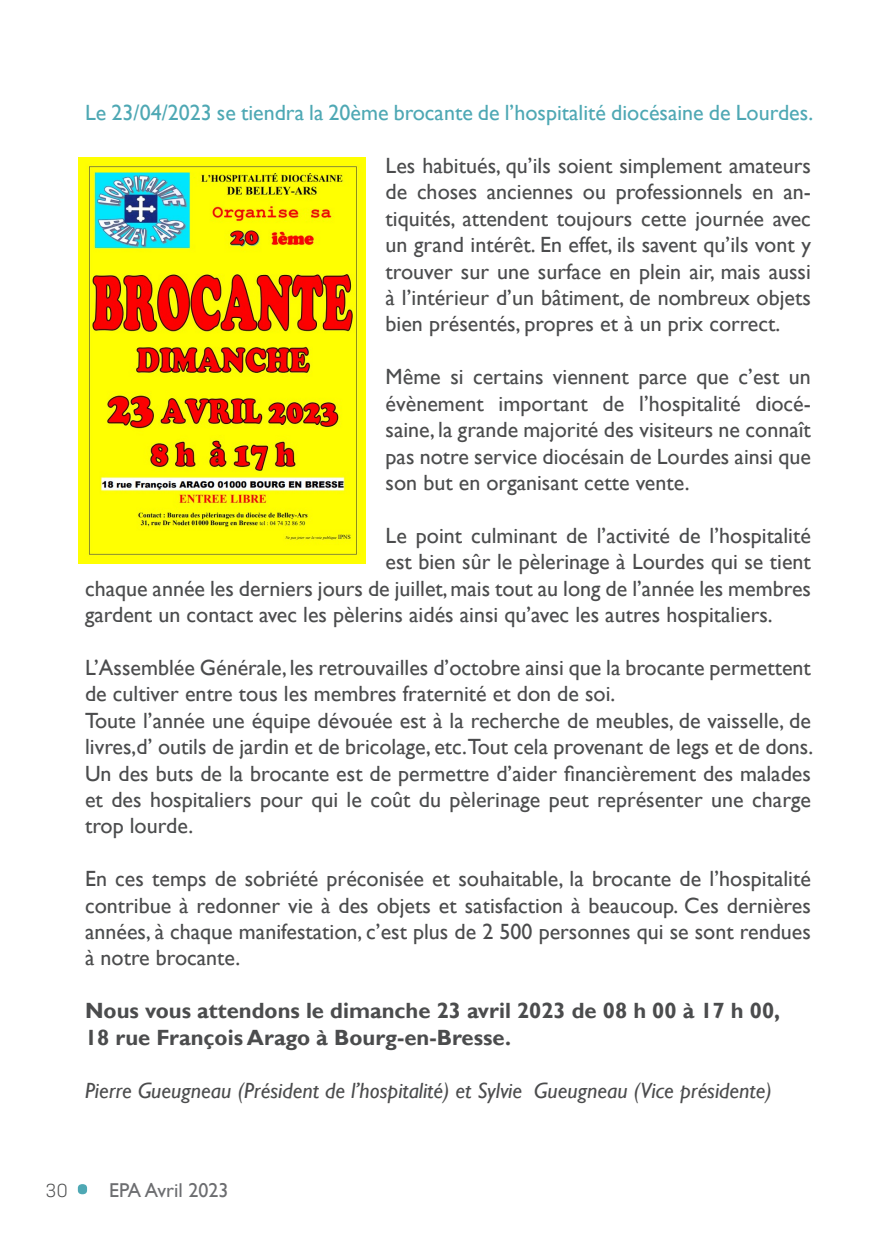
<style>
.page{position:relative;width:896px;height:1248px;background:#fff}
.page>*{position:absolute;margin:0;border:0;box-sizing:border-box;transform-origin:0 0}
.t1{font:22px/26.4px "Gill Sans";color:#4b4c4d;text-align:justify}
.t2{font:700 22px/26.4px "Gill Sans";color:#4b4c4d}
.t3{font:italic 22px "Gill Sans";color:#4b4c4d}
.t4{font:22px "Gill Sans";color:#4ea8b4}
.t5{font:20px "Gill Sans";color:#6c6d70}
.s1{font-family:"Sofia Sans";font-weight:300;color:#4b4c4d}
.s2{font-family:"Sofia Sans";font-weight:300;font-size:72px;color:#4ea8b4}
</style>
<div class="page">
<img style="left:79px;top:157px;width:286px;height:406px">
<p class="t4" style="left:85px;top:100px;width:729px">Le 23/04/2023 se tiendra la 20ème brocante de l’hospitalité diocésaine de Lourdes.</p>
<p class="t1" style="left:386px;top:153px;width:427px">Les habitués, qu’ils soient simplement amateurs de choses anciennes ou professionnels en an&shy;tiquités, attendent toujours cette journée avec un grand intérêt. En effet, ils savent qu’ils vont y trouver sur une surface en plein air, mais aussi à l’intérieur d’un bâtiment, de nombreux objets bien présentés, propres et à un prix correct.</p>
<p class="t1" style="left:386px;top:364px;width:427px">Même si certains viennent parce que c’est un évènement important de l’hospitalité diocé&shy;saine, la grande majorité des visiteurs ne connaît pas notre service diocésain de Lourdes ainsi que son but en organisant cette vente.</p>
<p class="t1" style="left:386px;top:522px;width:427px">Le point culminant de l’activité de l’hospitalité</p>
<p class="t1" style="left:386px;top:549px;width:427px">est bien sûr le pèlerinage à Lourdes qui se tient</p>
<p class="t1" style="left:85px;top:575px;width:727px">chaque année les derniers jours de juillet, mais tout au long de l’année les membres</p>
<p class="t1" style="left:85px;top:601px;width:689px">gardent un contact avec les pèlerins aidés ainsi qu’avec les autres hospitaliers.</p>
<p class="t1" style="left:85px;top:654px;width:729px;text-align:left">L’Assemblée Générale, les retrouvailles d’octobre ainsi que la brocante permettent de cultiver entre tous les membres fraternité et don de soi.<br>Toute l’année une équipe dévouée est à la recherche de meubles, de vaisselle, de livres,d’ outils de jardin et de bricolage, etc.Tout cela provenant de legs et de dons.<br>Un des buts de la brocante est de permettre d’aider financièrement des malades et des hospitaliers pour qui le coût du pèlerinage peut représenter une charge trop lourde.</p>
<p class="t1" style="left:85px;top:865px;width:727px">En ces temps de sobriété préconisée et souhaitable, la brocante de l’hospitalité contribue à redonner vie à des objets et satisfaction à beaucoup. Ces dernières années, à chaque manifestation, c’est plus de 2 500 personnes qui se sont rendues à notre brocante.</p>
<p class="t2" style="left:85px;top:998px;width:696px">Nous vous attendons le dimanche 23 avril 2023 de 08 h 00 à 17 h 00,<br>18 rue François Arago à Bourg-en-Bresse.</p>
<p class="t3" style="left:85px;top:1077px;width:688px">Pierre Gueugneau (Président de l’hospitalité) et Sylvie Gueugneau (Vice présidente)</p>
<p class="t5" style="left:45px;top:1177px;width:185px"><span class="s1">30</span> <span class="s2">•</span> EPA Avril 2023</p>
</div>
